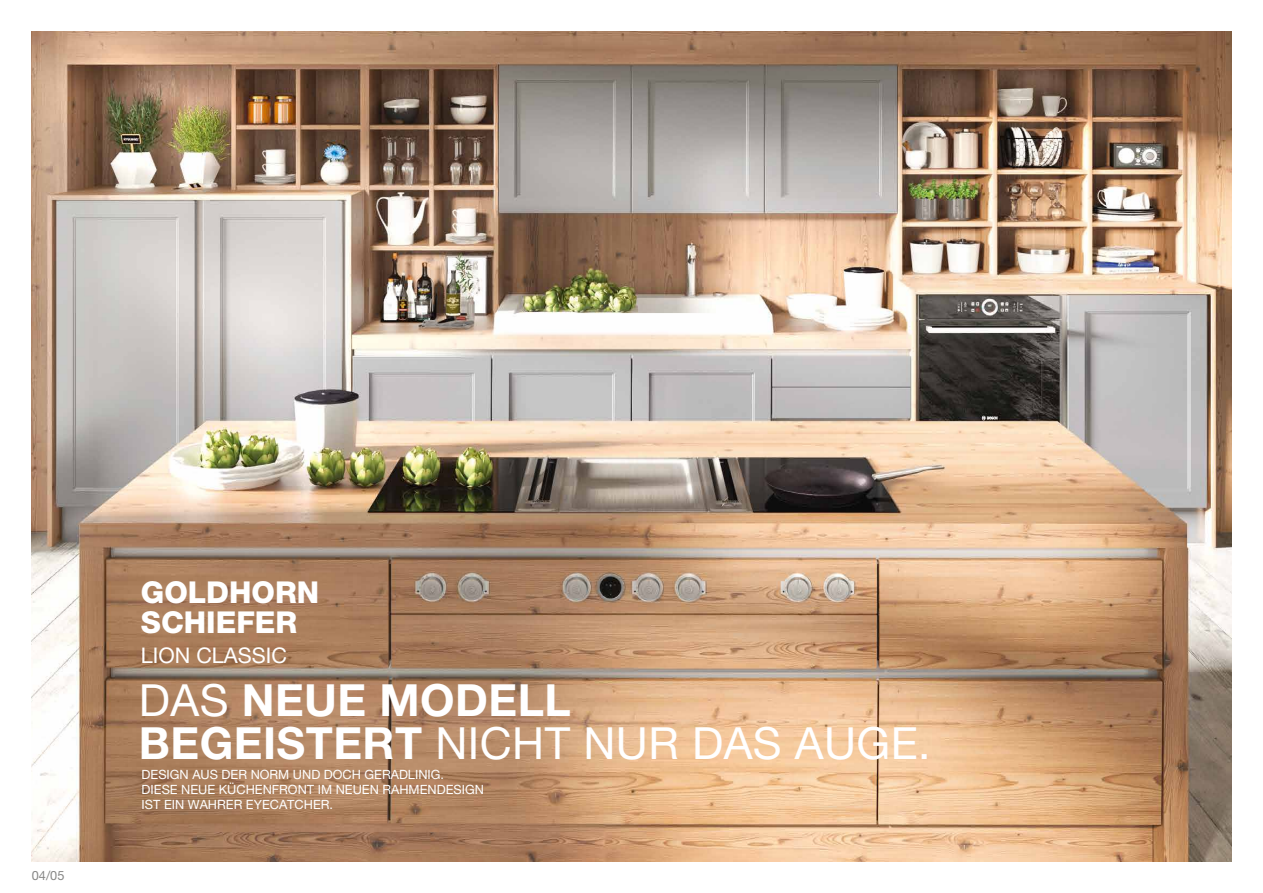
<style>
.page{position:relative;width:1263px;height:893px;background:#fff}
.page>*{position:absolute;margin:0;border:0;box-sizing:border-box;transform-origin:0 0}
.t1{font:700 44.33px/42.6px "Helvetica Neue LT Pro";letter-spacing:.01em;color:#fff}
.t2{font:800 30.15px/30px "Helvetica Neue LT Pro";color:#fff}
.t3{font:21.52px "Helvetica Neue LT Pro";color:#fff}
.t4{font:12.75px/15px "Helvetica Neue LT Pro";color:#fff}
.t5{font:12.75px "Helvetica Neue LT Pro";color:#878786}
.s1{font-weight:400}
</style>
<div class="page">
<img style="left:32px;top:32px;width:1199px;height:829px">
<p class="t5" style="left:32px;top:869px;width:34px">04/05</p>
<h2 class="t2" style="left:141px;top:578px;width:180px">GOLDHORN<br>SCHIEFER</h2>
<h3 class="t3" style="left:141px;top:644px;width:148px">LION CLASSIC</h3>
<h1 class="t1" style="left:139px;top:679px;width:793px"><span class="s1">DAS</span> NEUE MODELL<br>BEGEISTERT <span class="s1">NICHT NUR DAS AUGE.</span></h1>
<p class="t4" style="left:142px;top:767px;width:344px">DESIGN AUS DER NORM UND DOCH GERADLINIG.<br>DIESE NEUE KÜCHENFRONT IM NEUEN RAHMENDESIGN<br>IST EIN WAHRER EYECATCHER.</p>
</div>
